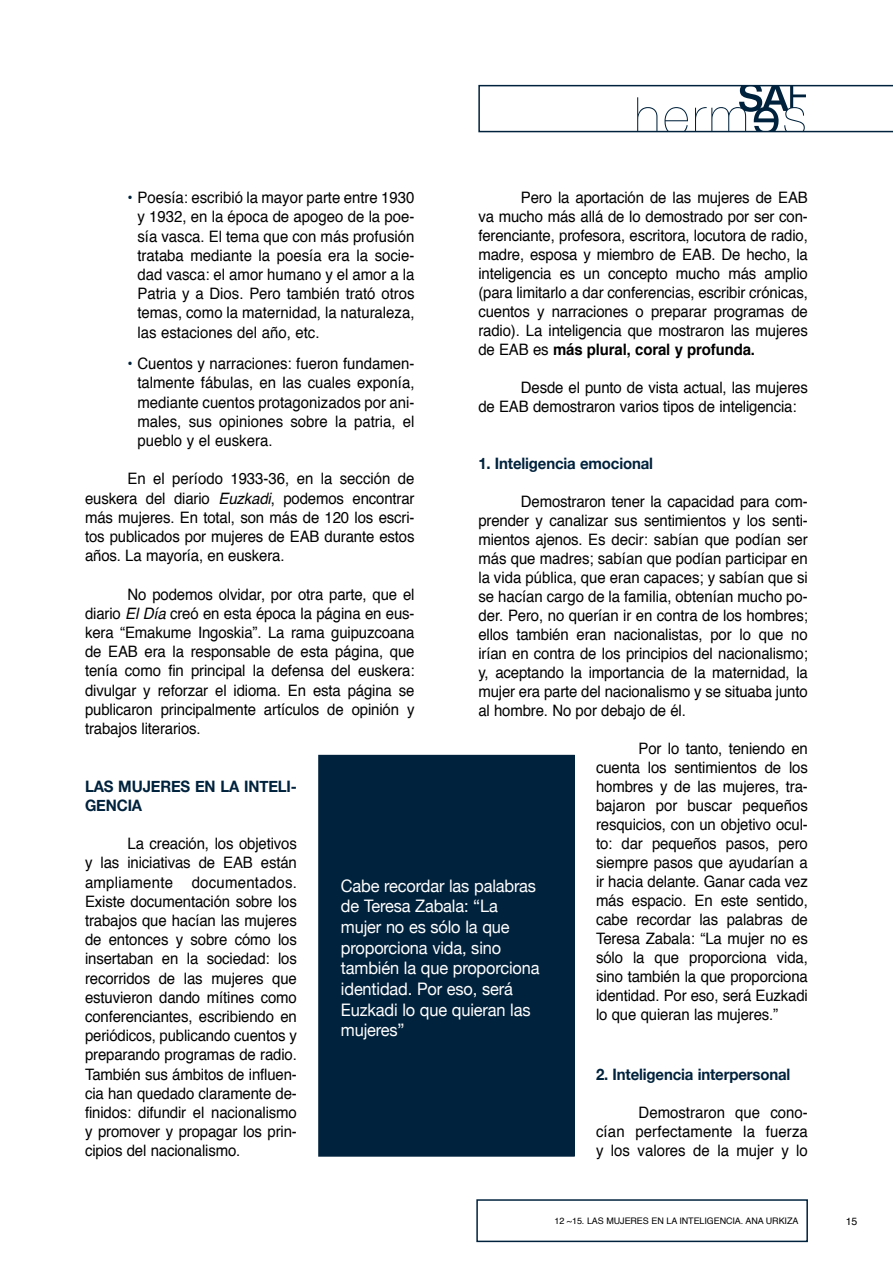
<style>
.page{position:relative;width:893px;height:1263px;background:#fff}
.page>*{position:absolute;margin:0;border:0;box-sizing:border-box;transform-origin:0 0}
.t1{font:17.25px/20.7px "Helvetica Neue";letter-spacing:-.01em;color:#fff;scale:.95 1}
.t2{font:15.75px/19.2px "Helvetica";letter-spacing:-.01em;color:#000;text-align:justify;scale:.95 1}
.t3{font:700 15.75px/19.2px "Helvetica Neue";letter-spacing:-.01em;color:#00223c;scale:.95 1}
.t4{font:10.5px "Helvetica";color:#000}
.t5{font:9px "Helvetica";letter-spacing:-.01em;color:#000}
.s1{font-weight:700}
.s2{font-weight:700;color:#00223c}
.s3{font-style:italic}
</style>
<div class="page">
<svg style="left:478px;top:85px;width:415px;height:47px"></svg>
<div style="left:476px;top:1199px;width:332px;height:43px;border:2px solid #00223c"></div>
<div style="left:319px;top:755px;width:255px;height:401px;background:#00223c"></div>
<div style="left:318px;top:755px;width:257px;height:402px;border:2px solid #00223c"></div>
<p class="t2" style="left:478px;top:188px;width:348px;text-align:left;text-indent:43px">Pero la aportación de las mujeres de EAB va mucho más allá de lo demostrado por ser con&shy;ferenciante, profesora, escritora, locutora de radio, madre, esposa y miembro de EAB. De hecho, la inteligencia es un concepto mucho más amplio (para limitarlo a dar conferencias, escribir crónicas, cuentos y narraciones o preparar programas de radio). La inteligencia que mostraron las mujeres de EAB es <span class="s1">más plural, coral y profunda.</span></p>
<p class="t2" style="left:478px;top:378px;width:348px;text-indent:43px">Desde el punto de vista actual, las mujeres de EAB demostraron varios tipos de inteligencia:</p>
<p class="t2" style="left:137px;top:189px;width:293px;text-indent:-10px"><span class="s2">•</span> Poesía: escribió la mayor parte entre 1930 y 1932, en la época de apogeo de la poe&shy;sía vasca. El tema que con más profusión trataba mediante la poesía era la socie&shy;dad vasca: el amor humano y el amor a la Patria y a Dios. Pero también trató otros temas, como la maternidad, la naturaleza, las estaciones del año, etc.</p>
<p class="t2" style="left:137px;top:354px;width:293px;text-indent:-10px"><span class="s2">•</span> Cuentos y narraciones: fueron fundamen&shy;talmente fábulas, en las cuales exponía, mediante cuentos protagonizados por ani&shy;males, sus opiniones sobre la patria, el pueblo y el euskera.</p>
<p class="t2" style="left:85px;top:470px;width:348px;text-indent:43px">En el período 1933-36, en la sección de euskera del diario <span class="s3">Euzkadi</span>, podemos encontrar más mujeres. En total, son más de 120 los escri&shy;tos publicados por mujeres de EAB durante estos años. La mayoría, en euskera.</p>
<p class="t2" style="left:85px;top:585px;width:348px;text-indent:43px">No podemos olvidar, por otra parte, que el diario <span class="s3">El Día</span> creó en esta época la página en eus&shy;kera “Emakume I ngoskia”. La rama guipuzcoana de EAB era la responsable de esta página, que tenía como fin principal la defensa del euskera: divulgar y reforzar el idioma. En esta página se publicaron principalmente artículos de opinión y trabajos literarios.</p>
<p class="t3" style="left:478px;top:453px;width:185px">1. Inteligencia emocional</p>
<p class="t2" style="left:478px;top:492px;width:348px;text-indent:43px">Demostraron tener la capacidad para com&shy;prender y canalizar sus sentimientos y los senti&shy;mientos ajenos. Es decir: sabían que podían ser más que madres; sabían que podían participar en la vida pública, que eran capaces; y sabían que si se hacían cargo de la familia, obtenían mucho po&shy;der. Pero, no querían ir en contra de los hombres; ellos también eran nacionalistas, por lo que no irían en contra de los principios del nacionalismo; y, aceptando la importancia de la maternidad, la mujer era parte del nacionalismo y se situaba junto al hombre. No por debajo de él.</p>
<p class="t2" style="left:596px;top:739px;width:225px;text-indent:43px">Por lo tanto, teniendo en cuenta los sentimientos de los hombres y de las mujeres, tra&shy;bajaron por buscar pequeños resquicios, con un objetivo ocul&shy;to: dar pequeños pasos, pero siempre pasos que ayudarían a ir hacia delante. Ganar cada vez más espacio. En este sentido, cabe recordar las palabras de Teresa Zabala: “La mujer no es sólo la que proporciona vida, sino también la que proporciona identidad. Por eso, será Euzkadi lo que quieran las mujeres.”</p>
<p class="t3" style="left:85px;top:776px;width:225px">LAS MUJERES EN LA INTELI-<br>GENCIA</p>
<p class="t2" style="left:85px;top:834px;width:225px;text-indent:43px">La creación, los objetivos y las iniciativas de EAB están ampliamente documentados.<br>Existe documentación sobre los trabajos que hacían las mujeres de entonces y sobre cómo los insertaban en la sociedad: los recorridos de las mujeres que estuvieron dando mítines como conferenciantes, escribiendo en periódicos, publicando cuentos y preparando programas de radio.<br>También sus ámbitos de influen&shy;cia han quedado claramente de&shy;finidos: difundir el nacionalismo y promover y propagar los prin&shy;cipios del nacionalismo.</p>
<p class="t1" style="left:341px;top:875px;width:211px">Cabe recordar las palabras de Teresa Zabala: “La mujer no es sólo la que proporciona vida, sino también la que proporciona identidad. Por eso, será<br>Euzkadi lo que quieran las mujeres”</p>
<p class="t3" style="left:596px;top:1065px;width:206px">2. Inteligencia interpersonal</p>
<p class="t2" style="left:596px;top:1104px;width:225px;text-indent:43px">Demostraron que cono&shy;cían perfectamente la fuerza y los valores de la mujer y lo</p>
<p class="t5" style="left:554px;top:1214px;width:39px">12 ~15. LAS</p>
<p class="t5" style="left:606px;top:1214px;width:120px">MUJERES EN LA INTELIGENCIA</p>
<p class="t5" style="left:741px;top:1214px;width:59px">. Ana Urkiza</p>
<p class="t4" style="left:846px;top:1213px;width:13px">15</p>
</div>
